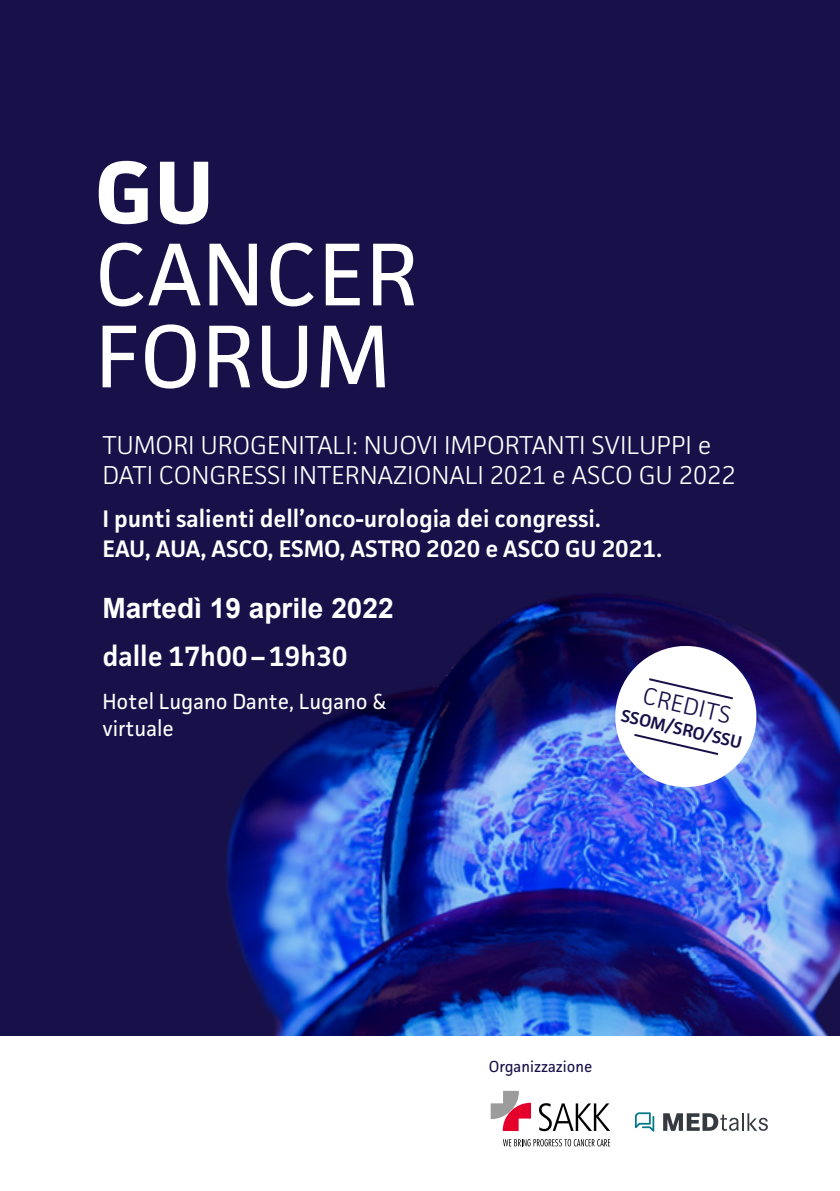
<style>
.page{position:relative;width:840px;height:1191px;background:#fff}
.page>*{position:absolute;margin:0;border:0;box-sizing:border-box;transform-origin:0 0}
.t1{font:89.2px/82px "Facit";letter-spacing:.01em;color:#fff}
.t2{font:700 89.2px "Facit";color:#fff}
.t3{font:700 28px "Arial";color:#fff}
.t4{font:600 28px "Facit";color:#fff}
.t5{font:300 26px/30px "Facit";color:#fff}
.t6{font:300 24.2px "Facit";color:#181049}
.t7{font:600 24px/30px "Facit";color:#fff}
.t8{font:22px/26.4px "Facit";color:#fff}
.t9{font:600 17.6px "Facit";color:#181049}
.t10{font:16px "Facit";color:#181049}
</style>
<div class="page">
<div style="left:0;top:0;width:839px;height:1050px;background:#181049"></div>
<img style="left:226px;top:593px;width:613px;height:443px">
<div style="left:0;top:1036px;width:839px;height:155px;background:#fff"></div>
<svg style="left:490px;top:1090px;width:40px;height:41px"></svg>
<svg style="left:539px;top:1103px;width:71px;height:28px"></svg>
<svg style="left:503px;top:1139px;width:107px;height:7px"></svg>
<svg style="left:605px;top:636px;width:160px;height:161px;background:#adb1d7"></svg>
<svg style="left:663px;top:1113px;width:104px;height:17px"></svg>
<svg style="left:635px;top:1112px;width:19px;height:19px"></svg>
<h1 class="t2" style="left:95px;top:137px;width:121px">GU</h1>
<h1 class="t1" style="left:95px;top:232px;width:324px">CANCER<br>FORUM</h1>
<p class="t5" style="left:102px;top:429px;width:634px">TUMORI UROGENITALI: NUOVI IMPORTANTI SVILUPPI e<br>DATI CONGRESSI INTERNAZIONALI 2021 e ASCO GU 2022</p>
<p class="t7" style="left:102px;top:503px;width:561px">I punti salienti dell’onco-urologia dei congressi.<br>EAU, AUA, ASCO, ESMO, ASTRO 2020 e ASCO GU 2021.</p>
<p class="t3" style="left:102px;top:588px;width:293px">Martedì 19 aprile 2022</p>
<p class="t4" style="left:102px;top:639px;width:247px">dalle 17h00 – 19h30</p>
<p class="t8" style="left:102px;top:688px;width:286px">Hotel Lugano Dante, Lugano &amp; virtuale</p>
<p class="t6" style="left:646px;top:680px;width:91px;rotate:13deg">CREDITS</p>
<p class="t9" style="left:623px;top:704px;width:125px;rotate:13deg">SSOM/SRO/SSU</p>
<p class="t10" style="left:488px;top:1056px;width:105px">Organizzazione</p>
</div>
